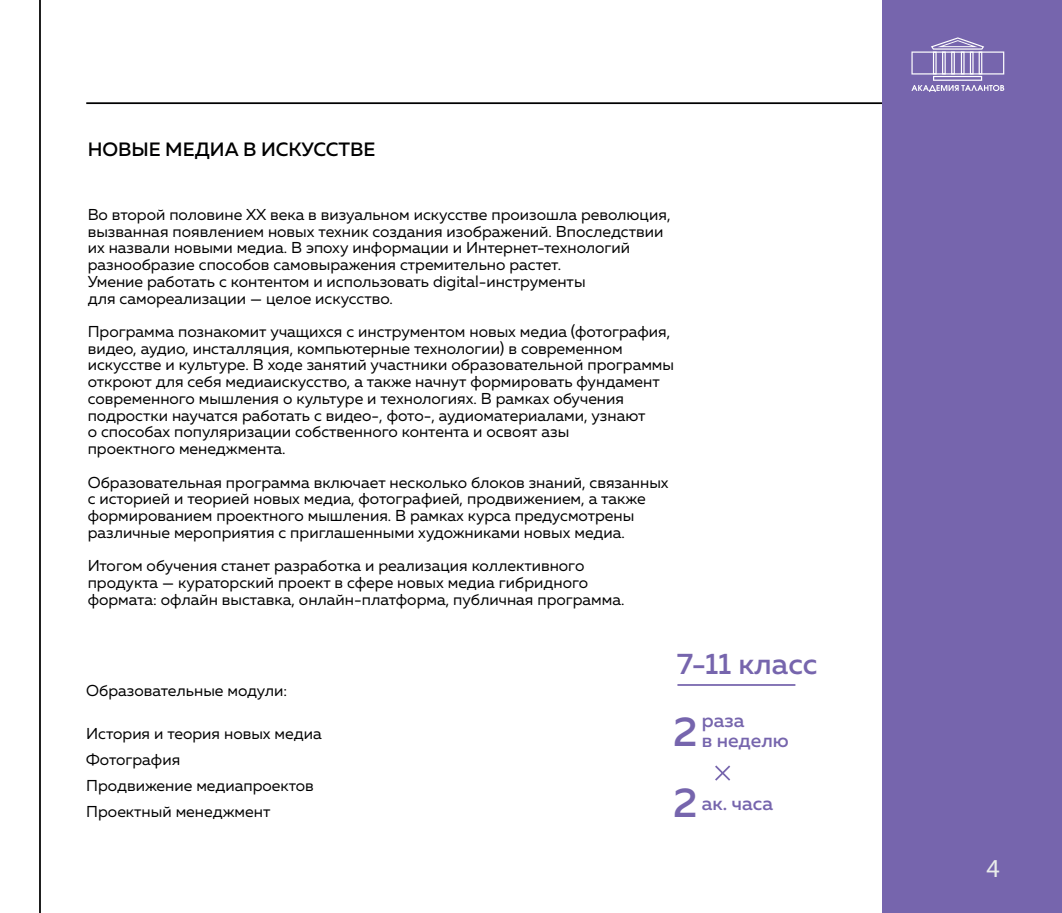
<style>
.page{position:relative;width:1062px;height:913px;background:#fff}
.page>*{position:absolute;margin:0;border:0;box-sizing:border-box;transform-origin:0 0}
.t1{font:500 41.48px "Muller";color:#7665ad}
.t2{font:500 29.57px "Muller";color:#7665ad}
.t3{font:25.9px "Myriad Pro";color:#e9ecea}
.t4{font:500 19.25px "Muller";color:#000001}
.t5{font:500 19.25px/19.2px "Muller";color:#7665ad}
.t6{font:15.75px/16.8px "Muller";color:#000001}
.s1{font-size:41.48px}
</style>
<div class="page">
<hr style="left:86px;top:102px;width:911px;height:2px;background:#000001">
<div style="left:882px;top:0;width:180px;height:913px;background:#7665ad"></div>
<hr style="left:677px;top:684px;width:118px;height:2px;background:#7665ad">
<svg style="left:715px;top:765px;width:16px;height:16px"></svg>
<svg style="left:933px;top:76px;width:49px;height:5px"></svg>
<svg style="left:911px;top:37px;width:93px;height:38px"></svg>
<svg style="left:911px;top:85px;width:93px;height:7px"></svg>
<hr style="left:39px;top:0;width:2px;height:913px;background:#000001">
<p class="t4" style="left:88px;top:138px;width:289px">НОВЫЕ МЕДИА В ИСКУССТВЕ</p>
<p class="t6" style="left:88px;top:206px;width:584px">Во второй половине XX века в визуальном искусстве произошла революция, вызванная появлением новых техник создания изображений. Впоследствии их назвали новыми медиа. В эпоху информации и Интернет-технологий разнообразие способов самовыражения стремительно растет.<br>Умение работать с контентом и использовать digital-инструменты<br>для самореализации — целое искусство.</p>
<p class="t6" style="left:88px;top:323px;width:588px">Программа познакомит учащихся с инструментом новых медиа (фотография, видео, аудио, инсталляция, компьютерные технологии) в современном искусстве и культуре. В ходе занятий участники образовательной программы откроют для себя медиаискусство, а также начнут формировать фундамент современного мышления о культуре и технологиях. В рамках обучения подростки научатся работать с видео-, фото-, аудиоматериалами, узнают<br>о способах популяризации собственного контента и освоят азы<br>проектного менеджмента.</p>
<p class="t6" style="left:88px;top:473px;width:582px">Образовательная программа включает несколько блоков знаний, связанных с историей и теорией новых медиа, фотографией, продвижением, а также формированием проектного мышления. В рамках курса предусмотрены различные мероприятия с приглашенными художниками новых медиа.</p>
<p class="t6" style="left:88px;top:557px;width:538px">Итогом обучения станет разработка и реализация коллективного продукта — кураторский проект в сфере новых медиа гибридного формата: офлайн выставка, онлайн-платформа, публичная программа.</p>
<p class="t6" style="left:86px;top:681px;width:202px">Образовательные модули:</p>
<p class="t6" style="left:86px;top:720px;width:237px;line-height:26.2px">История и теория новых медиа<br>Фотография<br>Продвижение медиапроектов<br>Проектный менеджмент</p>
<h2 class="t2" style="left:676px;top:645px;width:142px">7-11 класс</h2>
<h1 class="t1" style="left:673px;top:706px;width:26px">2</h1>
<p class="t5" style="left:702px;top:711px;width:88px">раза<br>в неделю</p>
<p class="t5" style="left:673px;top:793px;width:101px"><span class="s1">2</span> ак. часа</p>
<h3 class="t3" style="left:986px;top:852px;width:15px">4</h3>
</div>
